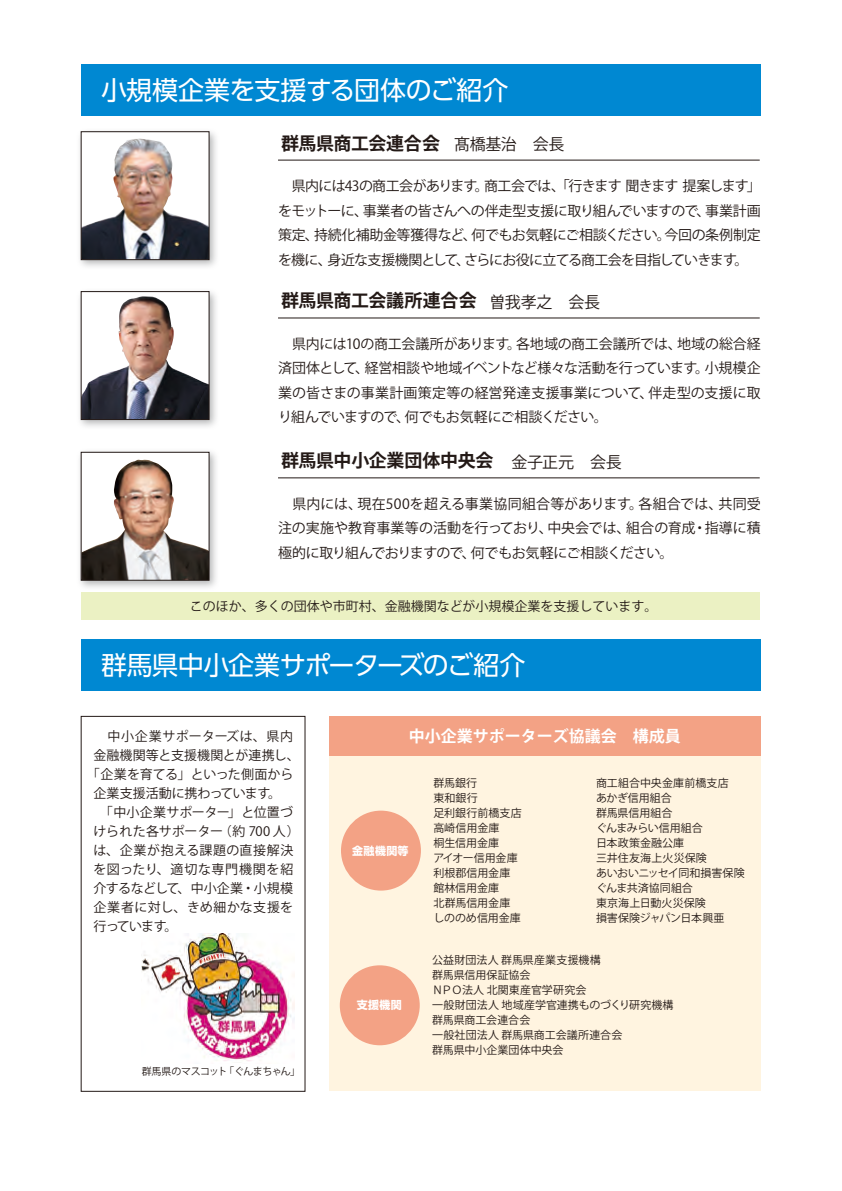
<style>
.page{position:relative;width:842px;height:1191px;background:#fff}
.page>*{position:absolute;margin:0;border:0;box-sizing:border-box;transform-origin:0 0}
.t1{font:26px "UD Shin Go Pro";letter-spacing:-.02em;color:#fff}
.t2{font:700 18px "Koz Go Std";letter-spacing:-.02em;color:#231916}
.t3{font:16px "Koz Go Std";letter-spacing:-.02em;color:#231916}
.t4{font:700 16px "Koz Go Std";color:#fff}
.t5{font:14px "Koz Go Std";letter-spacing:-.025em;color:#231916}
.t6{font:14px/24.5px "Koz Go Std";letter-spacing:-.005em;color:#231916}
.t7{font:14px "Koz Go Std";letter-spacing:-.06em;color:#231916}
.t8{font:14px "Koz Go Std";letter-spacing:.01em;color:#231916}
.t9{font:14px "Koz Go Std";letter-spacing:-.055em;color:#231916}
.t10{font:14px "Koz Go Std";letter-spacing:-.05em;color:#231916}
.t11{font:14px "Koz Go Std";letter-spacing:-.065em;color:#231916}
.t12{font:14px "Koz Go Std";letter-spacing:-.07em;color:#231916}
.t13{font:14px "Koz Go Std";color:#231916}
.t14{font:13px "Koz Go Std";color:#231916}
.t15{font:13px "Koz Go Std";letter-spacing:.05em;color:#231916}
.t16{font:13px "Koz Go Std";letter-spacing:.045em;color:#231916}
.t17{font:13px "Koz Go Std";letter-spacing:.035em;color:#231916}
.t18{font:13px "Koz Go Std";letter-spacing:-.055em;color:#231916}
.t19{font:11px/15px "Koz Go Std";color:#231916}
.t20{font:700 11px "UD Shin Go Pro";letter-spacing:.035em;color:#fff}
.t21{font:10px "Koz Go Std";letter-spacing:-.055em;color:#231916}
</style>
<div class="page">
<img style="left:141px;top:933px;width:153px;height:128px">
<div style="left:329px;top:716px;width:432px;height:375px;background:#fff4e0"></div>
<div style="left:81px;top:64px;width:680px;height:52px;background:#0088d2"></div>
<div style="left:81px;top:639px;width:680px;height:52px;background:#0088d2"></div>
<div style="left:340px;top:965px;width:80px;height:80px;background:#f3a285;border-radius:50%"></div>
<img style="left:80px;top:131px;width:136px;height:136px">
<div style="left:81px;top:132px;width:128px;height:128px;background:#fff"></div>
<img style="left:83px;top:138px;width:124px;height:120px">
<div style="left:81px;top:131px;width:128px;height:129px;border:1px solid #231916"></div>
<hr style="left:278px;top:160px;width:482px;height:1px;background:#231916">
<img style="left:80px;top:291px;width:136px;height:136px">
<div style="left:81px;top:291px;width:128px;height:128px;background:#fff"></div>
<img style="left:83px;top:296px;width:124px;height:122px">
<div style="left:81px;top:291px;width:128px;height:129px;border:1px solid #231916"></div>
<hr style="left:278px;top:317px;width:482px;height:1px;background:#231916">
<img style="left:80px;top:451px;width:136px;height:137px">
<div style="left:81px;top:452px;width:128px;height:128px;background:#fff"></div>
<img style="left:83px;top:459px;width:124px;height:119px">
<div style="left:81px;top:452px;width:128px;height:128px;border:1px solid #231916"></div>
<hr style="left:278px;top:477px;width:482px;height:1px;background:#231916">
<div style="left:341px;top:810px;width:80px;height:80px;background:#f3a285;border-radius:50%"></div>
<div style="left:329px;top:716px;width:432px;height:40px;background:#f3a285"></div>
<div style="left:81px;top:592px;width:679px;height:28px;background:#ebf1c3"></div>
<h1 class="t1" style="left:101px;top:69px;width:409px">小規模企業を支援する団体のご紹介</h1>
<h2 class="t2" style="left:281px;top:131px;width:161px">群馬県商工会連合会</h2>
<h3 class="t3" style="left:454px;top:134px;width:112px">髙橋基治　会長</h3>
<p class="t10" style="left:278px;top:177px;width:201px">　県内には43の商工会があります</p>
<p class="t9" style="left:484px;top:177px;width:266px">商工会では、「行きます聞きます提案します</p>
<p class="t5" style="left:747px;top:177px;width:15px">「</p>
<p class="t5" style="left:475px;top:177px;width:15px">。</p>
<p class="t5" style="left:363px;top:202px;width:349px">事業者の皆さんへの伴走型支援に取り組んでいますので、</p>
<p class="t5" style="left:705px;top:202px;width:57px">事業計画</p>
<p class="t5" style="left:278px;top:202px;width:92px">をモットーに、</p>
<p class="t5" style="left:314px;top:226px;width:164px">持続化補助金等獲得など、</p>
<p class="t5" style="left:471px;top:226px;width:201px">何でもお気軽にご相談ください。</p>
<p class="t5" style="left:665px;top:226px;width:98px">今回の条例制定</p>
<p class="t5" style="left:278px;top:226px;width:42px">策定、</p>
<p class="t7" style="left:327px;top:251px;width:411px">身近な支援機関としてさらにお役に立てる商工会を目指していきます</p>
<p class="t5" style="left:456px;top:251px;width:15px">、</p>
<p class="t5" style="left:278px;top:251px;width:55px">を機に、</p>
<p class="t5" style="left:734px;top:251px;width:15px">。</p>
<h2 class="t2" style="left:281px;top:289px;width:197px">群馬県商工会議所連合会</h2>
<h3 class="t3" style="left:490px;top:292px;width:112px">曽我孝之　会長</h3>
<p class="t5" style="left:278px;top:335px;width:233px">　県内には10の商工会議所があります</p>
<p class="t5" style="left:516px;top:335px;width:167px">各地域の商工会議所では、</p>
<p class="t5" style="left:677px;top:335px;width:85px">地域の総合経</p>
<p class="t5" style="left:507px;top:335px;width:15px">。</p>
<p class="t5" style="left:365px;top:359px;width:334px">経営相談や地域イベントなど様々な活動を行っています</p>
<p class="t5" style="left:705px;top:359px;width:57px">小規模企</p>
<p class="t5" style="left:278px;top:359px;width:81px">済団体として</p>
<p class="t5" style="left:695px;top:359px;width:15px">。</p>
<p class="t5" style="left:355px;top:359px;width:15px">、</p>
<p class="t6" style="left:405px;top:381px;width:250px;text-indent:-127px">業の皆さまの事業計画策定等の経営発達支援事業について、何でもお気軽にご相談ください。</p>
<p class="t13" style="left:648px;top:384px;width:114px">伴走型の支援に取</p>
<p class="t12" style="left:278px;top:408px;width:133px">り組んでいますので、</p>
<h2 class="t2" style="left:281px;top:449px;width:232px">群馬県中小企業団体中央会　</h2>
<h3 class="t3" style="left:511px;top:452px;width:112px">金子正元　会長</h3>
<p class="t8" style="left:357px;top:495px;width:275px">現在500を超える事業協同組合等があります</p>
<p class="t5" style="left:638px;top:495px;width:86px">各組合では、</p>
<p class="t5" style="left:278px;top:495px;width:85px">　県内には、</p>
<p class="t5" style="left:718px;top:495px;width:44px">共同受</p>
<p class="t5" style="left:629px;top:495px;width:15px">。</p>
<p class="t6" style="left:471px;top:516px;width:204px;text-indent:-193px">注の実施や教育事業等の活動を行っており、<br>何でもお気軽にご相談ください。</p>
<p class="t5" style="left:547px;top:519px;width:85px">中央会では、</p>
<p class="t5" style="left:705px;top:519px;width:58px">指導に積</p>
<p class="t5" style="left:626px;top:519px;width:71px">組合の育成</p>
<p class="t5" style="left:693px;top:519px;width:15px">・</p>
<p class="t11" style="left:278px;top:544px;width:199px">極的に取り組んでおりますので、</p>
<p class="t14" style="left:190px;top:598px;width:469px">このほか、多くの団体や市町村、金融機関などが小規模企業を支援しています。</p>
<h1 class="t1" style="left:101px;top:644px;width:426px">群馬県中小企業サポーターズのご紹介</h1>
<p class="t15" style="left:93px;top:728px;width:201px">　中小企業サポーターズは、県内</p>
<p class="t14" style="left:93px;top:747px;width:208px">金融機関等と支援機関とが連携し、</p>
<p class="t14" style="left:87px;top:766px;width:208px">「企業を育てる」といった側面から</p>
<p class="t14" style="left:268px;top:785px;width:14px">。</p>
<p class="t14" style="left:93px;top:785px;width:178px">企業支援活動に携わっています</p>
<p class="t14" style="left:93px;top:804px;width:201px">　「中小企業サポーター」と位置づ</p>
<p class="t14" style="left:219px;top:823px;width:82px">（約 700 人(</p>
<p class="t14" style="left:93px;top:823px;width:131px">けられた各サポーター</p>
<p class="t16" style="left:93px;top:842px;width:201px">は、企業が抱える課題の直接解決</p>
<p class="t15" style="left:93px;top:861px;width:201px">を図ったり、適切な専門機関を紹</p>
<p class="t14" style="left:177px;top:880px;width:117px">、中小企業・小規模</p>
<p class="t18" style="left:93px;top:880px;width:87px">介するなどして</p>
<p class="t17" style="left:93px;top:899px;width:201px">企業者に対し、きめ細かな支援を</p>
<p class="t14" style="left:164px;top:918px;width:14px">。</p>
<p class="t14" style="left:93px;top:918px;width:75px">行っています</p>
<p class="t21" style="left:224px;top:1064px;width:78px">「ぐんまちゃん「</p>
<p class="t21" style="left:142px;top:1064px;width:87px">群馬県のマスコット</p>
<h3 class="t4" style="left:409px;top:726px;width:273px">中小企業サポーターズ協議会　構成員</h3>
<p class="t20" style="left:352px;top:841px;width:58px">金融機関等</p>
<p class="t20" style="left:357px;top:996px;width:47px">支援機関</p>
<p class="t19" style="left:433px;top:776px;width:90px">群馬銀行<br>東和銀行<br>足利銀行前橋支店高崎信用金庫<br>桐生信用金庫<br>アイオー信用金庫利根郡信用金庫館林信用金庫<br>北群馬信用金庫しののめ信用金庫</p>
<p class="t19" style="left:596px;top:776px;width:150px">商工組合中央金庫前橋支店<br>あかぎ信用組合<br>群馬県信用組合<br>ぐんまみらい信用組合<br>日本政策金融公庫<br>三井住友海上火災保険<br>あいおいニッセイ同和損害保険ぐんま共済協同組合<br>東京海上日動火災保険<br>損害保険ジャパン日本興亜</p>
<p class="t19" style="left:432px;top:953px;width:243px">公益財団法人群馬県産業支援機構<br>群馬県信用保証協会<br>ＮＰＯ法人北関東産官学研究会<br>一般財団法人地域産学官連携ものづくり研究機構群馬県商工会連合会<br>一般社団法人群馬県商工会議所連合会<br>群馬県中小企業団体中央会</p>
</div>
